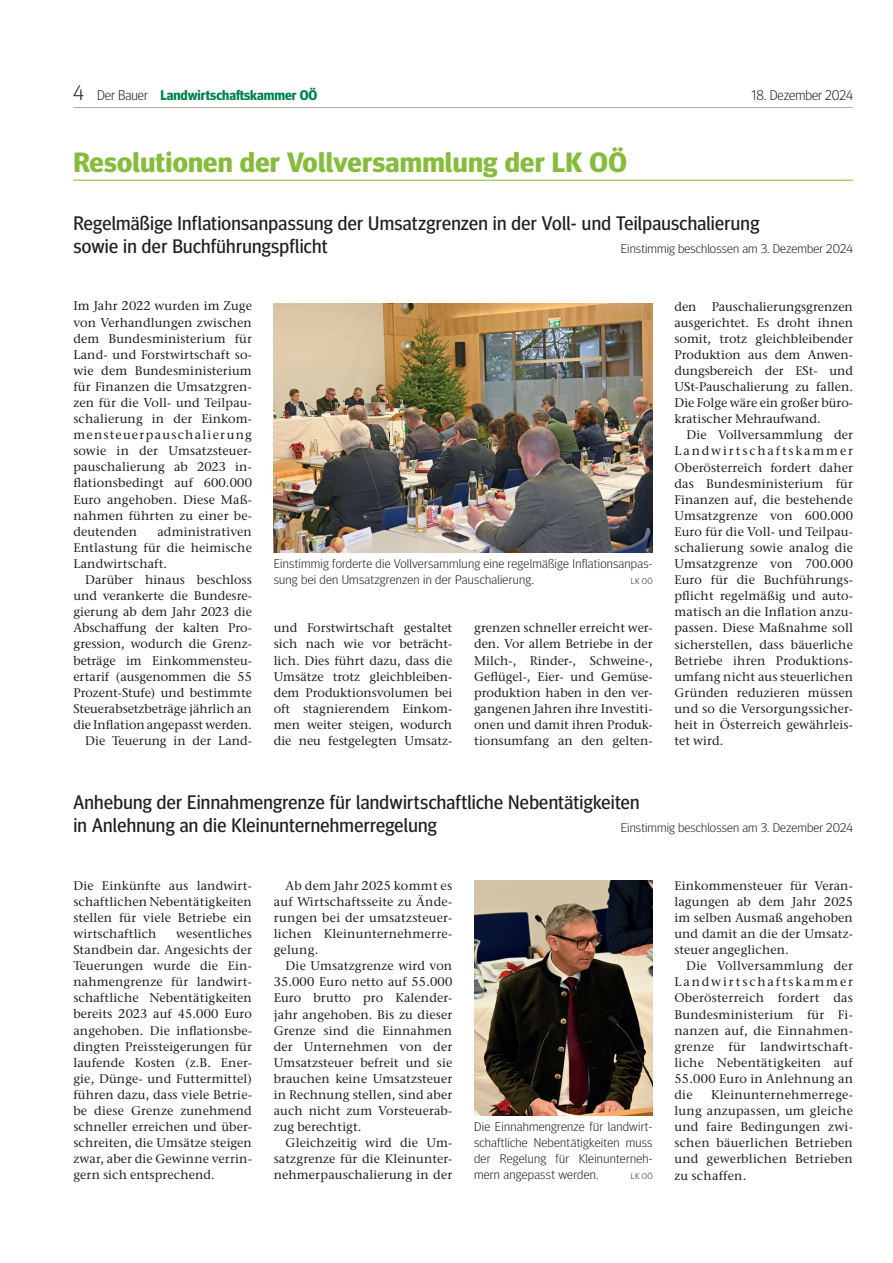
<style>
.page{position:relative;width:893px;height:1263px;background:#fff}
.page>*{position:absolute;margin:0;border:0;box-sizing:border-box;transform-origin:0 0}
.t1{font:700 28.05px "Meta Head OT";letter-spacing:.01em;color:#85bd3b;scale:1.05 1}
.t2{font:19.65px/22.4px "Meta Head OT";letter-spacing:.015em;color:#231f20}
.t3{font:700 13.95px "Meta Head OT";color:#008348}
.t4{font:300 13.95px "Meta Head OT";color:#231f20}
.t5{font:500 12.6px/16px "Stone Serif ITC Pro";letter-spacing:.01em;color:#231f20;text-align:justify}
.t6{font:300 12.6px/16px "Meta Head OT";letter-spacing:.02em;color:#231f20;scale:1.05 1}
.t7{font:300 8.4px "Meta Head OT";letter-spacing:.03em;color:#231f20;scale:1.05 1}
.s1{font-weight:300;font-size:21px;color:#231f20}
.s2{font-weight:300;color:#231f20}
</style>
<div class="page">
<hr style="left:73px;top:107px;width:780px;height:1px;background:#b5a9a5">
<hr style="left:73px;top:180px;width:780px;height:1px;background:#85bd3b">
<img style="left:274px;top:303px;width:378px;height:249px">
<img style="left:474px;top:880px;width:178px;height:236px">
<p class="t3" style="left:73px;top:90px;width:245px"><span class="s1">4</span> <span class="s2">Der Bauer</span> Landwirtschaftskammer OÖ</p>
<p class="t4" style="left:752px;top:90px;width:103px">18. Dezember 2024</p>
<h1 class="t1" style="left:73px;top:151px;width:529px">Resolutionen der Vollversammlung der LK OÖ</h1>
<h2 class="t2" style="left:73px;top:214px;width:687px">Regelmäßige Inflationsanpassung der Umsatzgrenzen in der Voll- und Teilpauschalierung sowie in der Buchführungspflicht</h2>
<p class="t6" style="left:621px;top:241px;width:222px">Einstimmig beschlossen am 3. Dezember 2024</p>
<p class="t5" style="left:73px;top:299px;width:180px">Im Jahr 2022 wurden im Zuge von Verhandlungen zwischen dem Bundesministerium für Land- und Forstwirtschaft so&shy;wie dem Bundesministerium für Finanzen die Umsatzgren&shy;zen für die Voll- und Teilpau&shy;schalierung in der Einkom&shy;mensteuerpauschalierung sowie in der Umsatzsteuer&shy;pauschalierung ab 2023 in&shy;flationsbedingt auf 600.000<br>Euro angehoben. Diese Maß&shy;nahmen führten zu einer be&shy;deutenden</p>
<p class="t5" style="left:73px;top:525px;width:180px;text-indent:84px">administrativen Entlastung für die heimische Landwirtschaft.</p>
<p class="t5" style="left:73px;top:573px;width:180px;text-align:right">Darüber hinaus beschloss und verankerte die Bundesre&shy;gierung ab dem Jahr 2023 die<br>Abschaffung der kalten Pro&shy;gression, wodurch die Grenz&shy;beträge im Einkommensteu&shy;ertarif (ausgenommen die 55<br>Prozent-Stufe) und bestimmte<br>Steuerabsetzbeträge jährlich an die Inflation angepasst werden.<br>Die Teuerung in der Land-</p>
<p class="t6" style="left:274px;top:557px;width:362px">Einstimmig forderte die Vollversammlung eine regelmäßige Inflationsanpas&shy;sung bei den Umsatzgrenzen in der Pauschalierung.</p>
<p class="t7" style="left:631px;top:578px;width:22px">LK OÖ</p>
<p class="t5" style="left:274px;top:621px;width:180px">und Forstwirtschaft gestaltet sich nach wie vor beträcht&shy;lich. Dies führt dazu, dass die Umsätze trotz gleichbleiben&shy;dem Produktionsvolumen bei oft stagnierendem Einkom&shy;men weiter steigen, wodurch die neu festgelegten Umsatz-</p>
<p class="t5" style="left:474px;top:621px;width:180px">grenzen schneller erreicht wer&shy;den. Vor allem Betriebe in der Milch-, Rinder-, Schweine-, Geflügel-, Eier- und Gemüse&shy;produktion haben in den ver&shy;gangenen Jahren ihre Investiti&shy;onen und damit ihren Produk&shy;tionsumfang an den gelten-</p>
<p class="t5" style="left:674px;top:300px;width:180px">den Pauschalierungsgrenzen ausgerichtet. Es droht ihnen somit, trotz gleichbleibender Produktion aus dem Anwen&shy;dungsbereich der ESt- und USt-Pauschalierung zu fallen.<br>Die Folge wäre ein großer büro&shy;kratischer Mehraufwand.</p>
<p class="t5" style="left:674px;top:428px;width:180px;text-indent:12px">Die Vollversammlung der Landwirtschaftskammer Oberösterreich fordert daher das Bundesministerium für Finanzen auf, die bestehende Umsatzgrenze von 600.000<br>Euro für die Voll- und Teilpau&shy;schalierung sowie analog die Umsatzgrenze von 700.000<br>Euro für die Buchführungs&shy;pflicht regelmäßig und auto&shy;matisch an die Inflation anzu&shy;passen. Diese Maßnahme soll sicherstellen, dass bäuerliche Betriebe ihren Produktions&shy;umfang nicht aus steuerlichen Gründen reduzieren müssen und so die Versorgungssicher&shy;heit in Österreich gewährleis&shy;tet wird.</p>
<h2 class="t2" style="left:73px;top:794px;width:568px">Anhebung der Einnahmengrenze für landwirtschaftliche Nebentätigkeiten in Anlehnung an die Kleinunternehmerregelung</h2>
<p class="t6" style="left:621px;top:821px;width:222px">Einstimmig beschlossen am 3. Dezember 2024</p>
<p class="t5" style="left:73px;top:879px;width:180px">Die Einkünfte aus landwirt&shy;schaftlichen Nebentätigkeiten stellen für viele Betriebe ein wirtschaftlich</p>
<p class="t5" style="left:73px;top:927px;width:180px;text-indent:103px">wesentliches Standbein dar. Angesichts der Teuerungen wurde die Ein&shy;nahmengrenze für landwirt&shy;schaftliche Nebentätigkeiten bereits 2023 auf 45.000 Euro angehoben. Die inflationsbe&shy;dingten Preissteigerungen für laufende Kosten (z.B. Ener&shy;gie, Dünge- und Futtermittel) führen dazu, dass viele Betrie&shy;be diese Grenze zunehmend schneller erreichen und über&shy;schreiten, die Umsätze steigen zwar, aber die Gewinne verrin&shy;gern sich entsprechend.</p>
<p class="t5" style="left:274px;top:879px;width:180px;text-indent:12px">Ab dem Jahr 2025 kommt es auf Wirtschaftsseite zu Ände&shy;rungen bei der umsatzsteuer&shy;lichen Kleinunternehmerre&shy;gelung.</p>
<p class="t5" style="left:274px;top:959px;width:180px;text-indent:12px">Die Umsatzgrenze wird von 35.000 Euro netto auf 55.000<br>Euro brutto pro Kalender&shy;jahr angehoben. Bis zu dieser Grenze sind die Einnahmen der Unternehmen von der Umsatzsteuer befreit und sie brauchen keine Umsatzsteuer in Rechnung stellen, sind aber auch nicht zum Vorsteuerab&shy;zug berechtigt.</p>
<p class="t5" style="left:274px;top:1136px;width:180px;text-indent:12px">Gleichzeitig wird die Um&shy;satzgrenze für die Kleinunter&shy;nehmerpauschalierung in der</p>
<p class="t6" style="left:474px;top:1120px;width:171px;text-align:justify">Die Einnahmengrenze für landwirt&shy;schaftliche Nebentätigkeiten muss der Regelung für Kleinunterneh&shy;mern angepasst werden.</p>
<p class="t7" style="left:631px;top:1173px;width:22px">LK OÖ</p>
<p class="t5" style="left:674px;top:879px;width:180px">Einkommensteuer für Veran&shy;lagungen ab dem Jahr 2025 im selben Ausmaß angehoben und damit an die der Umsatz&shy;steuer angeglichen.</p>
<p class="t5" style="left:674px;top:959px;width:180px;text-indent:12px">Die Vollversammlung der Landwirtschaftskammer Oberösterreich fordert das Bundesministerium für Fi&shy;nanzen auf, die Einnahmen&shy;grenze für landwirtschaft&shy;liche Nebentätigkeiten auf 55.000 Euro in Anlehnung an die</p>
<p class="t5" style="left:674px;top:1088px;width:180px;text-indent:37px">Kleinunternehmerrege&shy;lung anzupassen, um gleiche und faire Bedingungen zwi&shy;schen bäuerlichen Betrieben und gewerblichen Betrieben zu schaffen.</p>
</div>
